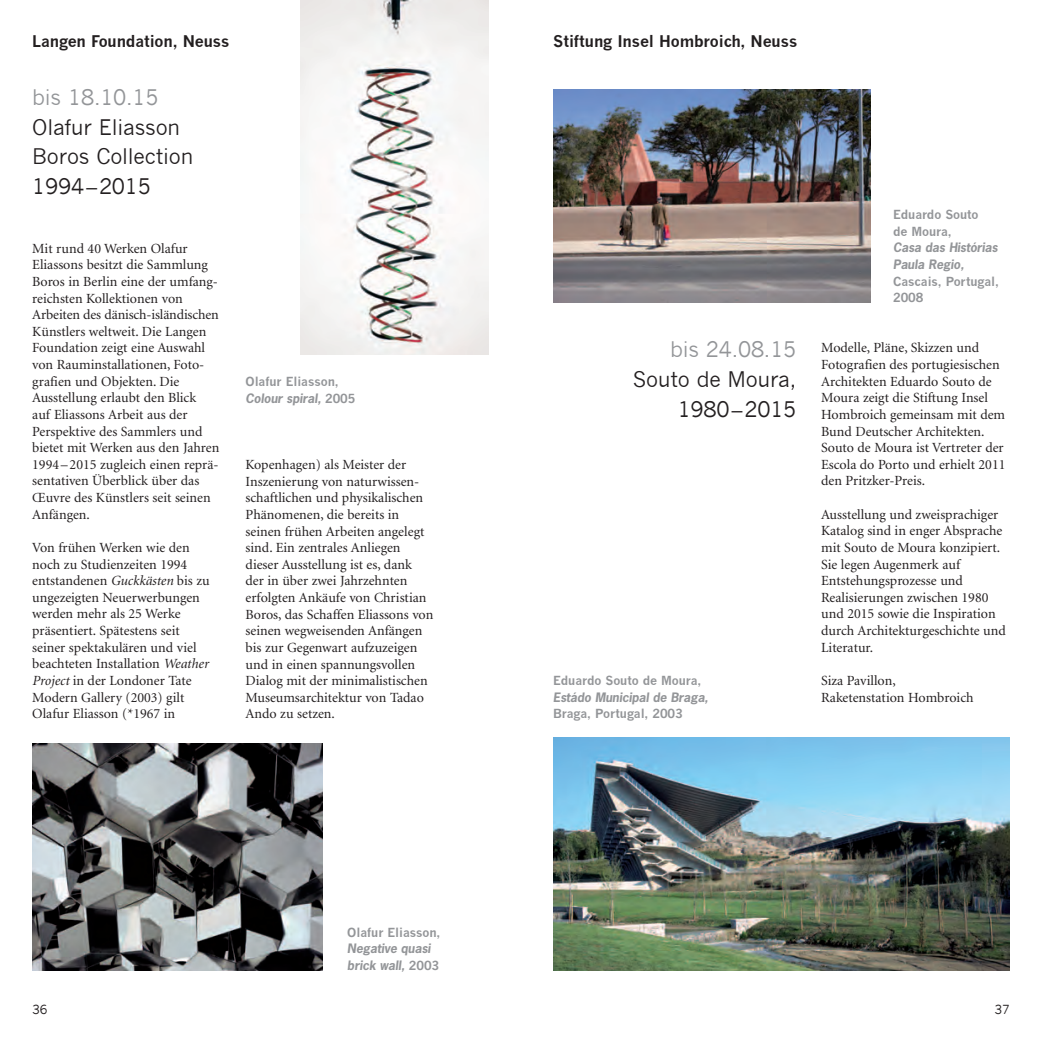
<style>
.page{position:relative;width:1042px;height:1042px;background:#fff}
.page>*{position:absolute;margin:0;border:0;box-sizing:border-box;transform-origin:0 0}
.t1{font:21px/29.8px "News Gothic";letter-spacing:-.01em;color:#231f20}
.t2{font:21px "News Gothic";letter-spacing:-.01em;color:#939598}
.t3{font:700 15.75px "News Gothic";letter-spacing:-.01em;color:#231f20}
.t4{font:14px/16.6px "Minion";color:#231f20}
.t5{font:700 12.25px/16.6px "News Gothic";letter-spacing:-.01em;color:#939598}
.t6{font:italic 700 12.25px/16.6px "News Gothic";letter-spacing:-.01em;color:#939598}
.t7{font:12.25px "News Gothic";color:#231f20}
.s1{font-style:italic}
.s2{font-style:normal}
</style>
<div class="page">
<img style="left:300px;top:0;width:189px;height:355px">
<img style="left:553px;top:90px;width:318px;height:213px">
<img style="left:32px;top:744px;width:290px;height:226px">
<img style="left:553px;top:738px;width:456px;height:232px">
<p class="t3" style="left:32px;top:31px;width:199px">Langen Foundation, Neuss</p>
<p class="t2" style="left:32px;top:85px;width:128px">bis 18.10.15</p>
<p class="t1" style="left:32px;top:112px;width:162px">Olafur Eliasson<br>Boros Collection<br>1994–2015</p>
<p class="t4" style="left:32px;top:240px;width:189px">Mit rund 40 Werken Olafur<br>Eliassons besitzt die Sammlung<br>Boros in Berlin eine der umfang&shy;reichsten Kollektionen von<br>Arbeiten des dänisch-isländischen<br>Künstlers weltweit. Die Langen<br>Foundation zeigt eine Auswahl von Rauminstallationen, Foto&shy;grafien und Objekten. Die<br>Ausstellung erlaubt den Blick<br>auf Eliassons Arbeit aus der<br>Perspektive des Sammlers und bietet mit Werken aus den Jahren<br>1994 – 2015 zugleich einen reprä&shy;sentativen Überblick über das<br>Œuvre des Künstlers seit seinen<br>Anfängen.</p>
<p class="t4" style="left:32px;top:540px;width:179px">Von frühen Werken wie den noch zu Studienzeiten 1994 entstandenen <span class="s1">Guckkästen</span> bis zu ungezeigten Neuerwerbungen werden mehr als 25 Werke präsentiert. Spätestens seit seiner spektakulären und viel beachteten Installation <span class="s1">Weather<br>Project</span> in der Londoner Tate<br>Modern Gallery (2003) gilt<br>Olafur Eliasson (*1967 in</p>
<p class="t5" style="left:246px;top:373px;width:111px">Olafur Eliasson,<br><span class="s1">Colour spiral,</span> 2005</p>
<p class="t4" style="left:246px;top:457px;width:189px">Kopenhagen) als Meister der<br>Inszenierung von naturwissen&shy;schaftlichen und physikalischen<br>Phänomenen, die bereits in seinen frühen Arbeiten angelegt sind. Ein zentrales Anliegen dieser Ausstellung ist es, dank der in über zwei Jahrzehnten erfolgten Ankäufe von Christian<br>Boros, das Schaffen Eliassons von seinen wegweisenden Anfängen bis zur Gegenwart aufzuzeigen und in einen spannungsvollen<br>Dialog mit der minimalistischen<br>Museumsarchitektur von Tadao<br>Ando zu setzen.</p>
<p class="t5" style="left:347px;top:923px;width:95px">Olafur Eliasson,</p>
<p class="t6" style="left:347px;top:940px;width:93px">Negative quasi brick wall, <span class="s2">2003</span></p>
<p class="t3" style="left:553px;top:31px;width:246px">Stiftung Insel Hombroich, Neuss</p>
<p class="t2" style="left:670px;top:338px;width:128px">bis 24.08.15</p>
<p class="t1" style="left:633px;top:365px;width:165px;text-align:right">Souto de Moura,<br>1980–2015</p>
<p class="t5" style="left:553px;top:672px;width:150px">Eduardo Souto de Moura,</p>
<p class="t6" style="left:553px;top:688px;width:157px">Estádo Municipal de Braga,</p>
<p class="t5" style="left:553px;top:705px;width:131px">Braga, Portugal, 2003</p>
<p class="t5" style="left:893px;top:206px;width:87px">Eduardo Souto de Moura,</p>
<p class="t6" style="left:893px;top:239px;width:106px">Casa das Histórias<br>Paula Regio,</p>
<p class="t5" style="left:893px;top:273px;width:107px">Cascais, Portugal,<br>2008</p>
<p class="t4" style="left:821px;top:340px;width:186px">Modelle, Pläne, Skizzen und<br>Fotografien des portugiesischen<br>Architekten Eduardo Souto de<br>Moura zeigt die Stiftung Insel<br>Hombroich gemeinsam mit dem<br>Bund Deutscher Architekten.<br>Souto de Moura ist Vertreter der<br>Escola do Porto und erhielt 2011 den Pritzker-Preis.</p>
<p class="t4" style="left:821px;top:506px;width:186px">Ausstellung und zweisprachiger<br>Katalog sind in enger Absprache mit Souto de Moura konzipiert.<br>Sie legen Augenmerk auf<br>Entstehungsprozesse und<br>Realisierungen zwischen 1980 und 2015 sowie die Inspiration durch Architekturgeschichte und<br>Literatur.</p>
<p class="t4" style="left:821px;top:672px;width:154px">Siza Pavillon,<br>Raketenstation Hombroich</p>
<p class="t7" style="left:32px;top:1002px;width:17px">36</p>
<p class="t7" style="left:994px;top:1002px;width:17px">37</p>
</div>
